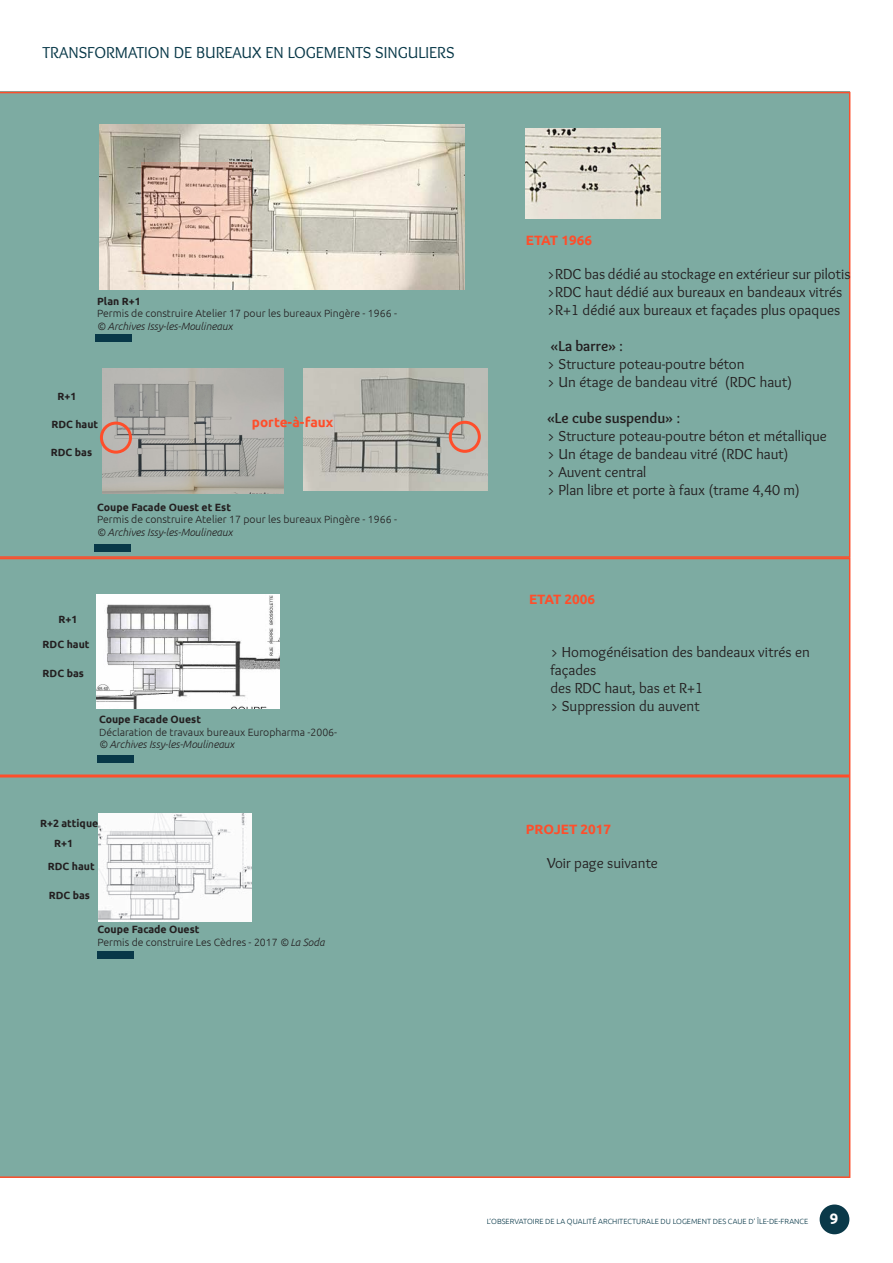
<style>
.page{position:relative;width:893px;height:1263px;background:#fff}
.page>*{position:absolute;margin:0;border:0;box-sizing:border-box;transform-origin:0 0}
.t1{font:16.5px "Overlock";color:#083848}
.Texte_classique{font:15px/18px "Overlock";color:#231f20}
.Texte_classique-2{font:700 15px "Overlock";color:#231f20}
.t2{font:700 15px "Ubuntu";color:#fff}
.Légende_photo{font:700 13.5px "Ubuntu";color:#fe4e2b}
.Citation_pro{font:700 13.5px "Ubuntu";color:#fe4e2b}
.Légende_photo-2{font:300 10.5px "Ubuntu";color:#231f20}
.Légende_photo-3{font:700 10.5px "Ubuntu";color:#231f20}
.Légende_photo-4{font:italic 300 10.5px "Ubuntu";color:#231f20}
.t3{font:300 7.5px "Ubuntu";color:#083848}
.s1{font-style:italic}
.s2{font-weight:400}
</style>
<div class="page">
<div style="left:820px;top:1204px;width:29px;height:30px;background:#0a3949;border-radius:50%"></div>
<hr style="left:0;top:91px;width:1px;height:1087px;background:#7daba2">
<div style="left:0;top:776px;width:850px;height:402px;background:#7daba2"></div>
<div style="left:0;top:92px;width:850px;height:466px;background:#7daba2"></div>
<div style="left:0;top:558px;width:850px;height:218px;background:#7daba2"></div>
<img style="left:96px;top:595px;width:184px;height:114px">
<div style="left:96px;top:334px;width:36px;height:7px;background:#083848"></div>
<div style="left:94px;top:544px;width:36px;height:7px;background:#083848"></div>
<div style="left:98px;top:951px;width:36px;height:7px;background:#083848"></div>
<img style="left:103px;top:368px;width:180px;height:125px">
<img style="left:98px;top:814px;width:154px;height:107px">
<div style="left:98px;top:755px;width:36px;height:7px;background:#083848"></div>
<img style="left:526px;top:128px;width:134px;height:90px">
<img style="left:99px;top:125px;width:366px;height:164px">
<div style="left:100px;top:422px;width:32px;height:32px;border:3px solid #fe4e2b;border-radius:50%"></div>
<svg style="left:141px;top:163px;width:111px;height:111px;background:#dfb9a9"></svg>
<img style="left:304px;top:368px;width:183px;height:122px">
<div style="left:449px;top:421px;width:32px;height:32px;border:3px solid #fe4e2b;border-radius:50%"></div>
<p class="t1" style="left:43px;top:44px;width:414px">TRANSFORMATION DE BUREAUX EN LOGEMENTS SINGULIERS</p>
<p class="Légende_photo-3" style="left:97px;top:295px;width:45px">Plan R+1</p>
<p class="Légende_photo-2" style="left:97px;top:307px;width:301px">Permis de construire Atelier 17 pour les bureaux Pingère - 1966 -</p>
<p class="Légende_photo-4" style="left:97px;top:320px;width:137px">© Archives Issy-les-Moulineaux</p>
<p class="Légende_photo-3" style="left:58px;top:389px;width:20px">R+1</p>
<p class="Légende_photo-3" style="left:51px;top:418px;width:48px">RDC haut</p>
<p class="Légende_photo-3" style="left:51px;top:446px;width:43px">RDC bas</p>
<p class="Citation_pro" style="left:252px;top:414px;width:83px">porte-à-faux</p>
<p class="Légende_photo-3" style="left:97px;top:500px;width:135px">Coupe Facade Ouest et Est</p>
<p class="Légende_photo-2" style="left:97px;top:513px;width:301px">Permis de construire Atelier 17 pour les bureaux Pingère - 1966 -</p>
<p class="Légende_photo-4" style="left:97px;top:526px;width:137px">© Archives Issy-les-Moulineaux</p>
<p class="Légende_photo-3" style="left:58px;top:613px;width:20px">R+1</p>
<p class="Légende_photo-3" style="left:43px;top:638px;width:48px">RDC haut</p>
<p class="Légende_photo-3" style="left:43px;top:667px;width:43px">RDC bas</p>
<p class="Légende_photo-3" style="left:99px;top:713px;width:103px">Coupe Facade Ouest</p>
<p class="Légende_photo-2" style="left:99px;top:725px;width:240px">Déclaration de travaux bureaux Europharma -2006-</p>
<p class="Légende_photo-4" style="left:99px;top:738px;width:137px">© Archives Issy-les-Moulineaux</p>
<p class="Légende_photo-3" style="left:40px;top:816px;width:60px">R+2 attique</p>
<p class="Légende_photo-3" style="left:54px;top:837px;width:20px">R+1</p>
<p class="Légende_photo-3" style="left:48px;top:860px;width:48px">RDC haut</p>
<p class="Légende_photo-3" style="left:49px;top:888px;width:43px">RDC bas</p>
<p class="Légende_photo-3" style="left:98px;top:923px;width:103px">Coupe Facade Ouest</p>
<p class="Légende_photo-2" style="left:98px;top:936px;width:229px">Permis de construire Les Cèdres - 2017 <span class="s1">© La Soda</span></p>
<p class="Légende_photo" style="left:526px;top:232px;width:68px">ETAT 1966</p>
<p class="Texte_classique" style="left:547px;top:265px;width:305px">&gt;RDC bas dédié au stockage en extérieur sur pilotis</p>
<p class="Texte_classique" style="left:547px;top:283px;width:297px">&gt;RDC haut dédié aux bureaux en bandeaux vitrés</p>
<p class="Texte_classique" style="left:547px;top:301px;width:295px">&gt;R+1 dédié aux bureaux et façades plus opaques</p>
<p class="Texte_classique-2" style="left:551px;top:337px;width:74px">«La barre» <span class="s2">:</span></p>
<p class="Texte_classique" style="left:547px;top:355px;width:199px">&gt; Structure poteau-poutre béton</p>
<p class="Texte_classique" style="left:547px;top:373px;width:247px">&gt; Un étage de bandeau vitré (RDC haut)</p>
<p class="Texte_classique-2" style="left:547px;top:409px;width:134px">«Le cube suspendu» <span class="s2">:</span></p>
<p class="Texte_classique" style="left:547px;top:427px;width:281px">&gt; Structure poteau-poutre béton et métallique</p>
<p class="Texte_classique" style="left:547px;top:445px;width:243px">&gt; Un étage de bandeau vitré (RDC haut)</p>
<p class="Texte_classique" style="left:547px;top:463px;width:101px">&gt; Auvent central</p>
<p class="Texte_classique" style="left:547px;top:481px;width:254px">&gt; Plan libre et porte à faux (trame 4,40 m)</p>
<p class="Légende_photo" style="left:529px;top:591px;width:68px">ETAT 2006</p>
<p class="Texte_classique" style="left:550px;top:643px;width:261px">&gt; Homogénéisation des bandeaux vitrés en façades</p>
<p class="Texte_classique" style="left:550px;top:679px;width:154px">des RDC haut, bas et R+1</p>
<p class="Texte_classique" style="left:550px;top:697px;width:151px">&gt; Suppression du auvent</p>
<p class="Légende_photo" style="left:526px;top:821px;width:87px">PROJET 2017</p>
<p class="Texte_classique" style="left:547px;top:855px;width:112px">Voir page suivante</p>
<p class="t3" style="left:487px;top:1216px;width:323px">L’OBSERVATOIRE DE LA QUALITÉ ARCHITECTURALE DU LOGEMENT DES CAUE D’ ÎLE-DE-FRANCE</p>
<p class="t2" style="left:830px;top:1210px;width:10px">9</p>
</div>
